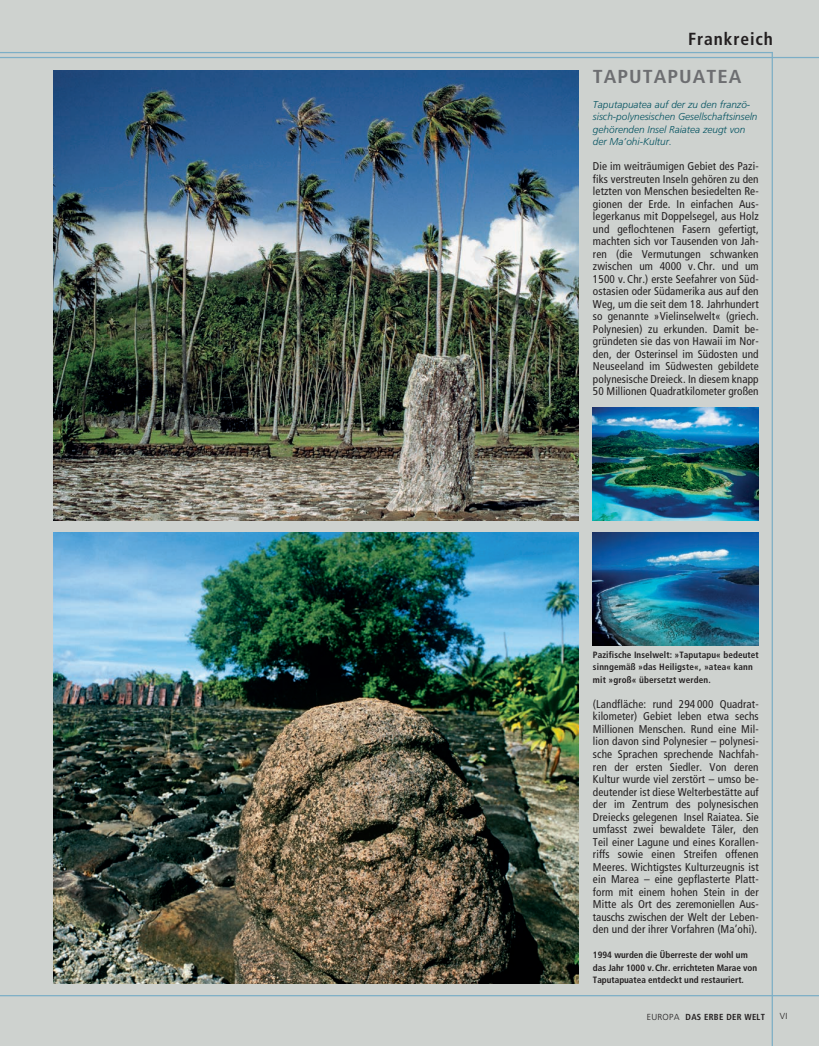
<style>
.page{position:relative;width:819px;height:1046px;background:#fff}
.page>*{position:absolute;margin:0;border:0;box-sizing:border-box;transform-origin:0 0}
.t1{font:700 condensed 18.75px "Frutiger";letter-spacing:.05em;color:#6d6e71;scale:1.1 1}
.t2{font:700 condensed 17.5px "Frutiger";letter-spacing:.05em;color:#231f20}
.t3{font:condensed 11.25px/12.5px "Frutiger";letter-spacing:.01em;color:#231f20;text-align:justify}
.t4{font:italic 300 10px/12.5px "Frutiger";color:#045361}
.t5{font:700 condensed 9.12px/12.5px "Frutiger";color:#231f20}
.t6{font:700 condensed 8.75px "Frutiger";letter-spacing:.025em;color:#231f20}
.t7{font:300 8.75px "Frutiger";color:#231f20}
.s1{font-weight:300;font-stretch:normal}
</style>
<div class="page">
<div style="left:0;top:0;width:819px;height:1045px;background:#ced2cf"></div>
<hr style="left:771px;top:52px;width:1px;height:993px;background:#7caec6">
<hr style="left:0;top:52px;width:772px;height:1px;background:#7caec6">
<hr style="left:0;top:57px;width:819px;height:1px;background:#7caec6">
<hr style="left:0;top:994px;width:819px;height:2px;background:#7caec6">
<img style="left:593px;top:532px;width:165px;height:113px">
<img style="left:593px;top:408px;width:165px;height:112px">
<hr style="left:0;top:70px;width:1px;height:913px;background:#93bde5">
<img style="left:53px;top:70px;width:525px;height:450px">
<img style="left:53px;top:533px;width:525px;height:450px">
<p class="t2" style="left:688px;top:29px;width:86px">Frankreich</p>
<p class="t1" style="left:593px;top:66px;width:136px">TAPUTAPUATEA</p>
<p class="t4" style="left:593px;top:98px;width:166px">Taputapuatea auf der zu den franzö&shy;sisch-polynesischen Gesellschaftsinseln gehörenden Insel Raiatea zeugt von der Ma’ohi-Kultur.</p>
<p class="t3" style="left:593px;top:161px;width:167px">Die im weiträumigen Gebiet des Pazi&shy;fiks verstreuten Inseln gehören zu den letzten von Menschen besiedelten Re&shy;gionen der Erde. In einfachen Aus&shy;legerkanus mit Doppelsegel, aus Holz und geflochtenen Fasern gefertigt, machten sich vor Tausenden von Jah&shy;ren (die Vermutungen schwanken zwischen um 4000 v. Chr. und um 1500 v. Chr.) erste Seefahrer von Süd&shy;ostasien oder Südamerika aus auf den Weg, um die seit dem 18. Jahrhundert so genannte »Vielinselwelt« (griech.<br>Polynesien) zu erkunden. Damit be&shy;gründeten sie das von Hawaii im Nor&shy;den, der Osterinsel im Südosten und Neuseeland im Südwesten gebildete polynesische Dreieck. In diesem knapp 50 Millionen Quadratkilometer großen</p>
<p class="t5" style="left:593px;top:648px;width:167px">Pazifische Inselwelt: »Taputapu« bedeutet sinngemäß »das Heiligste«, »atea« kann mit »groß« übersetzt werden.</p>
<p class="t3" style="left:593px;top:698px;width:167px">(Landfläche: rund 294 000 Quadrat&shy;kilometer) Gebiet leben etwa sechs Millionen Menschen. Rund eine Mil&shy;lion davon sind Polynesier – polynesi&shy;sche Sprachen sprechende Nachfah&shy;ren der ersten Siedler. Von deren Kultur wurde viel zerstört – umso be&shy;deutender ist diese Welterbestätte auf der im Zentrum des polynesischen Dreiecks gelegenen Insel Raiatea. Sie umfasst zwei bewaldete Täler, den Teil einer Lagune und eines Korallen&shy;riffs sowie einen Streifen offenen Meeres. Wichtigstes Kulturzeugnis ist ein Marea – eine gepflasterte Platt&shy;form mit einem hohen Stein in der Mitte als Ort des zeremoniellen Aus&shy;tauschs zwischen der Welt der Leben&shy;den und der ihrer Vorfahren (Ma’ohi).</p>
<p class="t5" style="left:593px;top:948px;width:166px">1994 wurden die Überreste der wohl um das Jahr 1000 v.Chr. errichteten Marae von<br>Taputapuatea entdeckt und restauriert.</p>
<p class="t6" style="left:647px;top:1011px;width:119px"><span class="s1">EUROPA</span> DAS ERBE DER WELT</p>
<p class="t7" style="left:780px;top:1010px;width:9px">VI</p>
</div>
